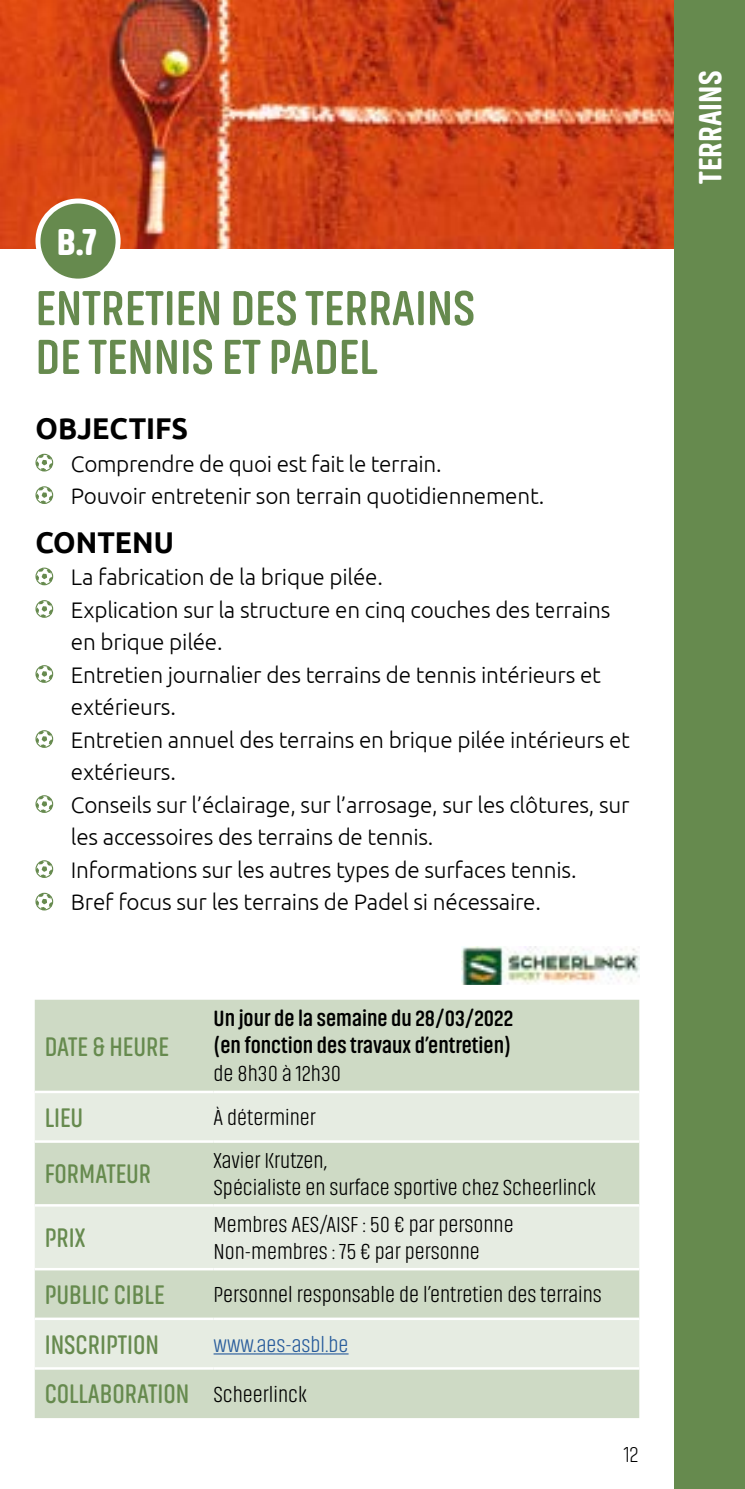
<style>
.page{position:relative;width:745px;height:1489px;background:#fff}
.page>*{position:absolute;margin:0;border:0;box-sizing:border-box;transform-origin:0 0}
.t1{font:700 50px/48.8px "Akhand Soft";color:#668a4e}
.t2{font:900 37.5px "Akhand Soft";color:#fff}
.t3{font:800 32.5px "Akhand Soft";color:#fff}
.t4{font:700 30px "Ubuntu";color:#000;scale:.95 1}
.t5{font:600 27.5px "Akhand Soft";color:#668a4e;scale:.95 1}
.t6{font:300 22.5px/32.5px "Ubuntu";letter-spacing:-.01em;color:#000}
.t7{font:300 22.5px/27.5px "Akhand Soft";color:#000}
.t8{font:700 22.5px/27.5px "Akhand Soft";color:#000}
.t9{font:300 22.5px "Akhand Soft";color:#275b9b}
.t10{font:200 22.5px "Akhand Soft";color:#000}
.s1{font-weight:300;font-size:22.5px;color:#000}
</style>
<div class="page">
<img style="left:0;top:0;width:673px;height:248px">
<svg style="left:35px;top:454px;width:18px;height:17px"></svg>
<svg style="left:35px;top:486px;width:18px;height:18px"></svg>
<svg style="left:35px;top:567px;width:18px;height:18px"></svg>
<svg style="left:35px;top:600px;width:18px;height:18px"></svg>
<svg style="left:35px;top:665px;width:18px;height:18px"></svg>
<svg style="left:35px;top:730px;width:18px;height:18px"></svg>
<svg style="left:35px;top:795px;width:18px;height:18px"></svg>
<svg style="left:35px;top:860px;width:18px;height:18px"></svg>
<svg style="left:35px;top:892px;width:18px;height:18px"></svg>
<div style="left:38px;top:201px;width:80px;height:80px;background:#668a4e;border-radius:50%"></div>
<div style="left:35px;top:198px;width:85px;height:85px;border:5px solid #fff;border-radius:50%"></div>
<div style="left:35px;top:999px;width:604px;height:418px;background:#cedac5"></div>
<svg style="left:35px;top:1093px;width:604px;height:273px;background:#dce4d6"></svg>
<hr style="left:35px;top:1090px;width:178px;height:3px;background:#fff">
<hr style="left:213px;top:1090px;width:426px;height:3px;background:#fff">
<hr style="left:35px;top:1140px;width:178px;height:2px;background:#fff">
<hr style="left:213px;top:1140px;width:426px;height:2px;background:#fff">
<hr style="left:35px;top:1203px;width:178px;height:3px;background:#fff">
<hr style="left:213px;top:1203px;width:426px;height:3px;background:#fff">
<hr style="left:35px;top:1267px;width:178px;height:3px;background:#fff">
<hr style="left:213px;top:1267px;width:426px;height:3px;background:#fff">
<hr style="left:35px;top:1317px;width:178px;height:2px;background:#fff">
<hr style="left:213px;top:1317px;width:426px;height:2px;background:#fff">
<hr style="left:35px;top:1366px;width:178px;height:3px;background:#fff">
<hr style="left:213px;top:1366px;width:426px;height:3px;background:#fff">
<hr style="left:213px;top:1353px;width:135px;height:1px;background:#275b9b">
<img style="left:461px;top:946px;width:178px;height:37px">
<div style="left:673px;top:0;width:71px;height:1488px;background:#668a4e"></div>
<h2 class="t2" style="left:57px;top:221px;width:41px">B.7</h2>
<h1 class="t1" style="left:35px;top:284px;width:440px">ENTRETIEN DES TERRAINS<br>DE TENNIS ET PADEL</h1>
<h3 class="t4" style="left:35px;top:410px;width:162px">OBJECTIFS</h3>
<p class="t6" style="left:71px;top:446px;width:474px">Comprendre de quoi est fait le terrain.<br>Pouvoir entretenir son terrain quotidiennement.</p>
<h3 class="t4" style="left:35px;top:524px;width:147px">CONTENU</h3>
<p class="t6" style="left:71px;top:560px;width:560px">La fabrication de la brique pilée.<br>Explication sur la structure en cinq couches des terrains en brique pilée.<br>Entretien journalier des terrains de tennis intérieurs et extérieurs.<br>Entretien annuel des terrains en brique pilée intérieurs et extérieurs.<br>Conseils sur l’éclairage, sur l’arrosage, sur les clôtures, sur les accessoires des terrains de tennis.<br>Informations sur les autres types de surfaces tennis.<br>Bref focus sur les terrains de Padel si nécessaire.</p>
<p class="t5" style="left:45px;top:1032px;width:132px">DATE &amp; HEURE</p>
<p class="t8" style="left:213px;top:1004px;width:301px">Un jour de la semaine du 28/03/2022 (en fonction des travaux d’entretien)</p>
<p class="t7" style="left:213px;top:1059px;width:129px">de 8h30 à 12h30</p>
<p class="t5" style="left:45px;top:1102px;width:42px">LIEU</p>
<p class="t7" style="left:213px;top:1103px;width:104px">À déterminer</p>
<p class="t5" style="left:45px;top:1159px;width:113px">FORMATEUR</p>
<p class="t7" style="left:213px;top:1146px;width:384px">Xavier Krutzen,<br>Spécialiste en surface sportive chez Scheerlinck</p>
<p class="t5" style="left:45px;top:1223px;width:44px">PRIX</p>
<p class="t7" style="left:213px;top:1210px;width:301px">Membres AES/AISF : 50 € par personne<br>Non-membres : 75 € par personne</p>
<p class="t5" style="left:45px;top:1280px;width:127px">PUBLIC CIBLE</p>
<p class="t7" style="left:213px;top:1280px;width:389px">Personnel responsable de l’entretien des terrains</p>
<p class="t5" style="left:45px;top:1329px;width:122px">INSCRIPTION</p>
<p class="t9" style="left:213px;top:1332px;width:136px">www.aes-asbl.be</p>
<p class="t5" style="left:45px;top:1379px;width:277px">COLLABORATION <span class="s1">Scheerlinck</span></p>
<p class="t10" style="left:623px;top:1442px;width:16px">12</p>
<h3 class="t3" style="left:692px;top:184px;width:114px;rotate:-90deg">TERRAINS</h3>
</div>
